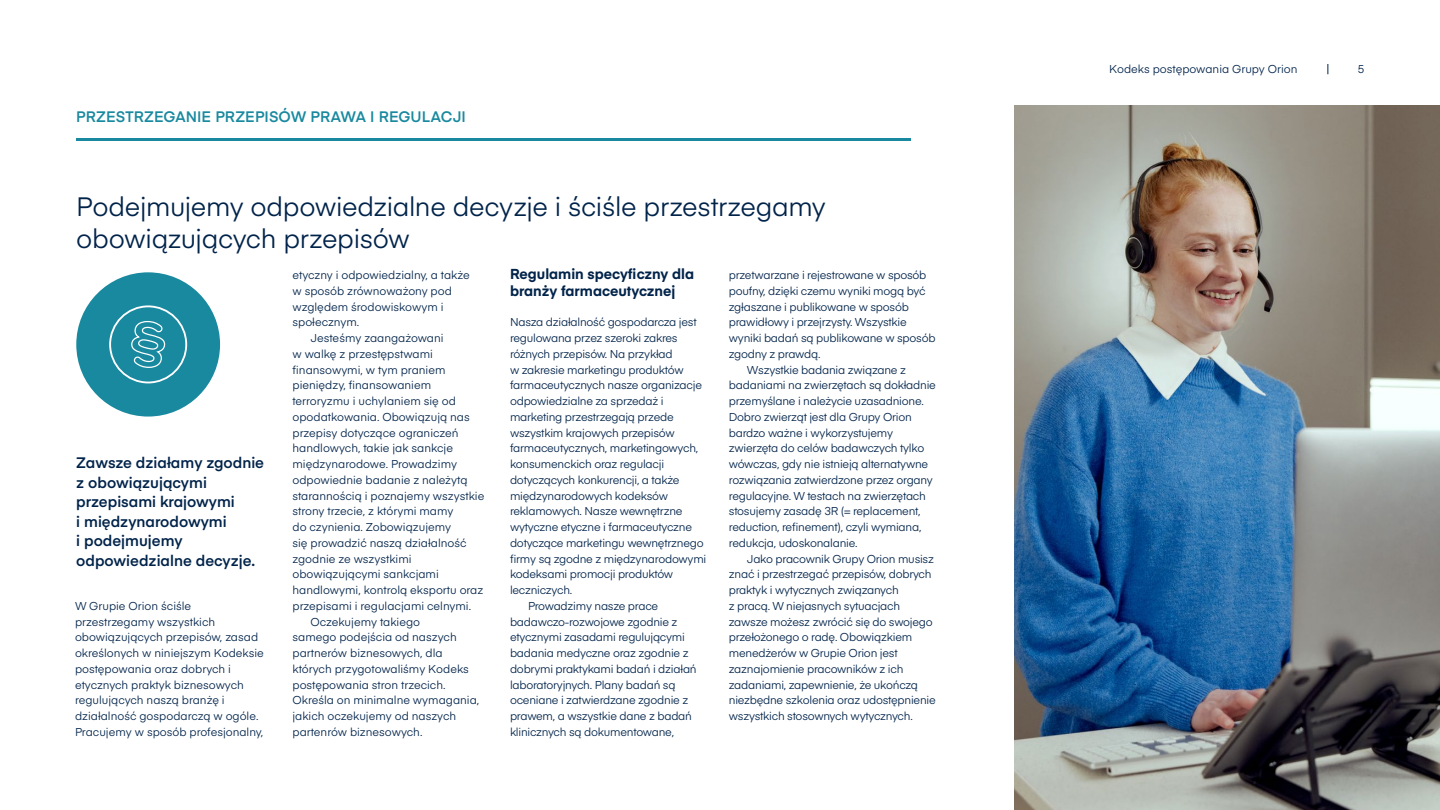
<style>
.page{position:relative;width:1440px;height:810px;background:#fff}
.page>*{position:absolute;margin:0;border:0;box-sizing:border-box;transform-origin:0 0}
.h1_subsub_blue{font:26.25px/32.2px "Eina 03";letter-spacing:-.015em;color:#00234a}
.ingressi{font:600 15px/19.5px "Eina 03";color:#00234a}
.h1_sub{font:600 15px "Eina 03";letter-spacing:.005em;color:#19899f}
.t1{font:700 14.25px/16.5px "Eina 03";color:#00234a}
.Leipis_indent{font:11.25px/15.8px "Eina 03";letter-spacing:-.02em;color:#00234a}
.Leipis_indent-2{font:11.25px/15.8px "Eina 03";color:#00234a}
.Leipis{font:11.25px/15.8px "Eina 03";letter-spacing:-.02em;color:#00234a}
.Leipis-2{font:11.25px/15.8px "Eina 03";color:#00234a}
</style>
<div class="page">
<div style="left:76px;top:272px;width:144px;height:145px;background:#19899f;border-radius:50%"></div>
<div style="left:109px;top:305px;width:78px;height:78px;border:2px solid #fff;border-radius:50%"></div>
<svg style="left:131px;top:321px;width:35px;height:47px"></svg>
<hr style="left:76px;top:138px;width:835px;height:3px;background:#19899f">
<img style="left:1015px;top:106px;width:425px;height:704px">
<p class="h1_sub" style="left:76px;top:105px;width:391px">PRZESTRZEGANIE PRZEPISÓW PRAWA I REGULACJI</p>
<p class="h1_subsub_blue" style="left:76px;top:189px;width:751px">Podejmujemy odpowiedzialne decyzje i ściśle przestrzegamy obowiązujących przepisów</p>
<p class="Leipis-2" style="left:292px;top:266px;width:179px">etyczny i odpowiedzialny, a także w sposób zrównoważony pod względem środowiskowym i społecznym.</p>
<p class="Leipis_indent-2" style="left:292px;top:329px;width:193px;text-indent:18px">Jesteśmy zaangażowani<br>w walkę z przestępstwami finansowymi, w tym praniem pieniędzy, finansowaniem terroryzmu i uchylaniem się od opodatkowania. Obowiązują nas przepisy dotyczące ograniczeń handlowych, takie jak sankcje międzynarodowe. Prowadzimy odpowiednie badanie z należytą starannością i poznajemy wszystkie strony trzecie, z którymi mamy<br>do czynienia. Zobowiązujemy<br>się prowadzić naszą działalność zgodnie ze wszystkimi obowiązującymi sankcjami handlowymi, kontrolą eksportu oraz przepisami i regulacjami celnymi.</p>
<p class="Leipis_indent-2" style="left:292px;top:613px;width:188px;text-indent:18px">Oczekujemy takiego<br>samego podejścia od naszych partnerów biznesowych, dla których przygotowaliśmy Kodeks postępowania stron trzecich.<br>Określa on minimalne wymagania, jakich oczekujemy od naszych partenrów biznesowych.</p>
<h2 class="t1" style="left:510px;top:265px;width:186px">Regulamin specyficzny dla branży farmaceutycznej</h2>
<p class="Leipis" style="left:510px;top:314px;width:198px">Nasza działalność gospodarcza jest regulowana przez szeroki zakres różnych przepisów. Na przykład<br>w zakresie marketingu produktów farmaceutycznych nasze organizacje odpowiedzialne za sprzedaż i marketing przestrzegają przede wszystkim krajowych przepisów farmaceutycznych, marketingowych, konsumenckich oraz regulacji dotyczących konkurencji, a także międzynarodowych kodeksów reklamowych. Nasze wewnętrzne wytyczne etyczne i farmaceutyczne dotyczące marketingu wewnętrznego firmy są zgodne z międzynarodowymi kodeksami promocji produktów leczniczych.</p>
<p class="Leipis_indent" style="left:510px;top:597px;width:188px;text-indent:18px">Prowadzimy nasze prace badawczo-rozwojowe zgodnie z etycznymi zasadami regulującymi badania medyczne oraz zgodnie z dobrymi praktykami badań i działań laboratoryjnych. Plany badań są oceniane i zatwierdzane zgodnie z prawem, a wszystkie dane z badań klinicznych są dokumentowane,</p>
<p class="Leipis_indent" style="left:729px;top:266px;width:208px">przetwarzane i rejestrowane w sposób poufny, dzięki czemu wyniki mogą być zgłaszane i publikowane w sposób prawidłowy i przejrzysty. Wszystkie wyniki badań są publikowane w sposób zgodny z prawdą.</p>
<p class="Leipis_indent" style="left:729px;top:361px;width:209px;text-indent:18px">Wszystkie badania związane z badaniami na zwierzętach są dokładnie przemyślane i należycie uzasadnione.<br>Dobro zwierząt jest dla Grupy Orion bardzo ważne i wykorzystujemy zwierzęta do celów badawczych tylko wówczas, gdy nie istnieją alternatywne rozwiązania zatwierdzone przez organy regulacyjne. W testach na zwierzętach stosujemy zasadę 3R (= replacement, reduction, refinement), czyli wymiana, redukcja, udoskonalanie.</p>
<p class="Leipis_indent" style="left:729px;top:550px;width:208px;text-indent:18px">Jako pracownik Grupy Orion musisz znać i przestrzegać przepisów, dobrych praktyk i wytycznych związanych<br>z pracą. W niejasnych sytuacjach zawsze możesz zwrócić się do swojego przełożonego o radę. Obowiązkiem menedżerów w Grupie Orion jest zaznajomienie pracowników z ich zadaniami, zapewnienie, że ukończą niezbędne szkolenia oraz udostępnienie wszystkich stosownych wytycznych.</p>
<p class="ingressi" style="left:76px;top:452px;width:189px">Zawsze działamy zgodnie z obowiązującymi przepisami krajowymi<br>i międzynarodowymi<br>i podejmujemy odpowiedzialne decyzje.</p>
<p class="Leipis-2" style="left:75px;top:597px;width:190px">W Grupie Orion ściśle przestrzegamy wszystkich obowiązujących przepisów, zasad określonych w niniejszym Kodeksie postępowania oraz dobrych i etycznych praktyk biznesowych regulujących naszą branżę i działalność gospodarczą w ogóle.<br>Pracujemy w sposób profesjonalny,</p>
<p class="Leipis-2" style="left:1109px;top:61px;width:190px">Kodeks postępowania Grupy Orion</p>
<p class="Leipis" style="left:1358px;top:61px;width:8px">5</p>
</div>
